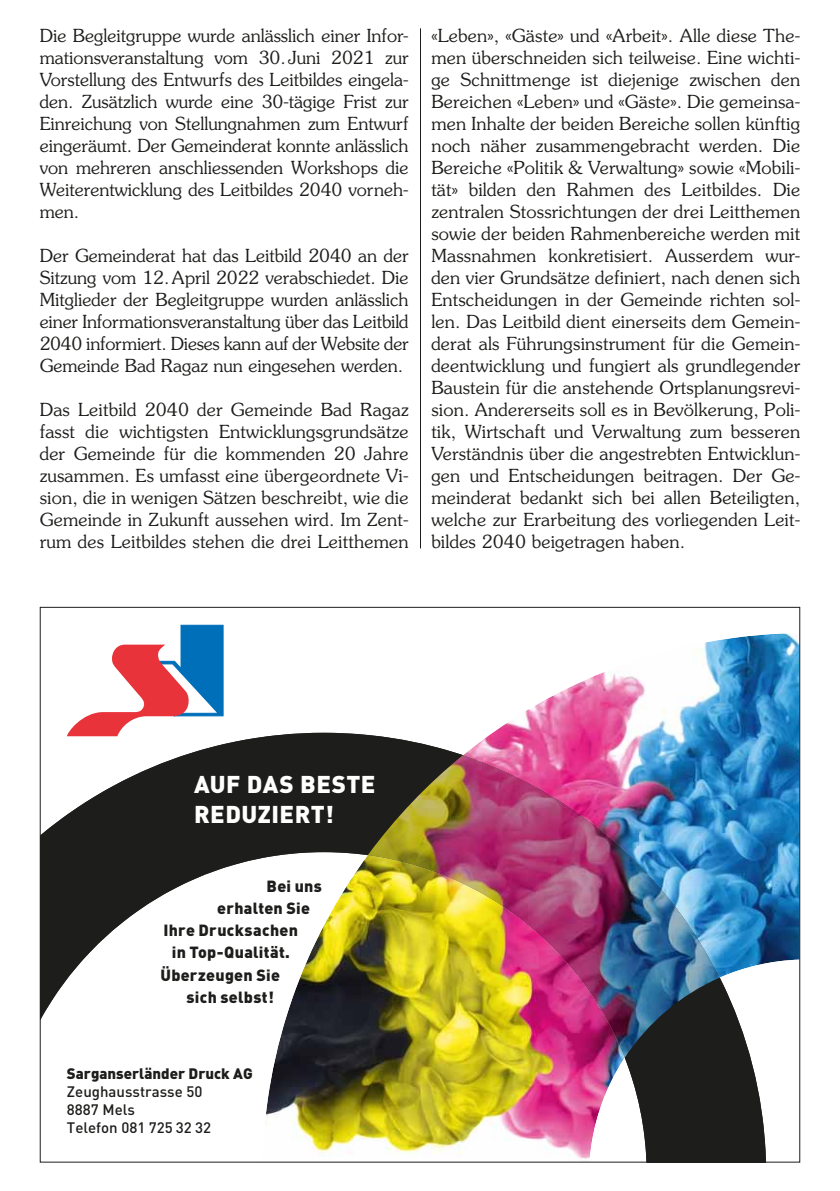
<style>
.page{position:relative;width:840px;height:1191px;background:#fff}
.page>*{position:absolute;margin:0;border:0;box-sizing:border-box;transform-origin:0 0}
.t1{font:900 24px/30px "DIN";letter-spacing:.02em;color:#fff}
.t2{font:300 18px/22px "Souvenir Std";letter-spacing:.01em;color:#1d1d1b;text-align:justify}
.t3{font:900 16px "DIN";letter-spacing:.02em;color:#1d1d1b}
.t4{font:500 15px/18px "DIN";color:#1d1d1b}
.t5{font:900 15px "DIN";color:#1d1d1b}
</style>
<div class="page">
<hr style="left:420px;top:28px;width:1px;height:520px;background:#1d1d1b">
<img style="left:265px;top:633px;width:532px;height:527px">
<svg style="left:624px;top:977px;width:141px;height:183px"></svg>
<svg style="left:42px;top:733px;width:420px;height:287px;fill:#24241c"></svg>
<img style="left:367px;top:755px;width:352px;height:302px">
<svg style="left:67px;top:625px;width:156px;height:111px"></svg>
<p class="t2" style="left:40px;top:26px;width:370px">Die Begleitgruppe wurde anlässlich einer Infor&shy;mationsveranstaltung vom 30.Juni 2021 zur Vorstellung des Entwurfs des Leitbildes eingela&shy;den. Zusätzlich wurde eine 30-tägige Frist zur Einreichung von Stellungnahmen zum Entwurf eingeräumt. Der Gemeinderat konnte anlässlich von mehreren anschliessenden Workshops die Weiterentwicklung des Leitbildes 2040 vorneh&shy;men.</p>
<p class="t2" style="left:40px;top:246px;width:370px">Der Gemeinderat hat das Leitbild 2040 an der Sitzung vom 12.April 2022 verabschiedet. Die Mitglieder der Begleitgruppe wurden anlässlich einer Informationsveranstaltung über das Leitbild 2040 informiert. Dieses kann auf der Website der Gemeinde Bad Ragaz nun eingesehen werden.</p>
<p class="t2" style="left:40px;top:400px;width:370px">Das Leitbild 2040 der Gemeinde Bad Ragaz fasst die wichtigsten Entwicklungsgrundsätze der Gemeinde für die kommenden 20 Jahre zusammen. Es umfasst eine übergeordnete Vi&shy;sion, die in wenigen Sätzen beschreibt, wie die Gemeinde in Zukunft aussehen wird. Im Zent&shy;rum des Leitbildes stehen die drei Leitthemen</p>
<p class="t2" style="left:431px;top:26px;width:370px">«Leben», «Gäste» und «Arbeit». Alle diese The&shy;men überschneiden sich teilweise. Eine wichti&shy;ge Schnittmenge ist diejenige zwischen den Bereichen «Leben» und «Gäste». Die gemeinsa&shy;men Inhalte der beiden Bereiche sollen künftig noch näher zusammengebracht werden. Die Bereiche «Politik &amp; Verwaltung» sowie «Mobili&shy;tät» bilden den Rahmen des Leitbildes. Die zentralen Stossrichtungen der drei Leitthemen sowie der beiden Rahmenbereiche werden mit Massnahmen konkretisiert. Ausserdem wur&shy;den vier Grundsätze definiert, nach denen sich Entscheidungen in der Gemeinde richten sol&shy;len. Das Leitbild dient einerseits dem Gemein&shy;derat als Führungsinstrument für die Gemein&shy;deentwicklung und fungiert als grundlegender Baustein für die anstehende Ortsplanungsrevi&shy;sion. Andererseits soll es in Bevölkerung, Poli&shy;tik, Wirtschaft und Verwaltung zum besseren Verständnis über die angestrebten Entwicklun&shy;gen und Entscheidungen beitragen. Der Ge&shy;meinderat bedankt sich bei allen Beteiligten, welche zur Erarbeitung des vorliegenden Leit&shy;bildes 2040 beigetragen haben.</p>
<h1 class="t1" style="left:194px;top:771px;width:183px">AUF DAS BESTE<br>REDUZIERT!</h1>
<p class="t3" style="left:266px;top:881px;width:57px">Bei uns</p>
<p class="t3" style="left:217px;top:903px;width:94px">erhalten Sie</p>
<p class="t3" style="left:163px;top:925px;width:136px">Ihre Drucksachen</p>
<p class="t3" style="left:172px;top:947px;width:120px">in Top-Qualität.</p>
<p class="t3" style="left:160px;top:969px;width:121px">Überzeugen Sie</p>
<p class="t3" style="left:186px;top:991px;width:89px">sich selbst!</p>
<p class="t5" style="left:67px;top:1068px;width:187px">Sarganserländer Druck AG</p>
<p class="t4" style="left:67px;top:1082px;width:145px">Zeughausstrasse 50<br>8887 Mels<br>Telefon 081 725 32 32</p>
</div>
